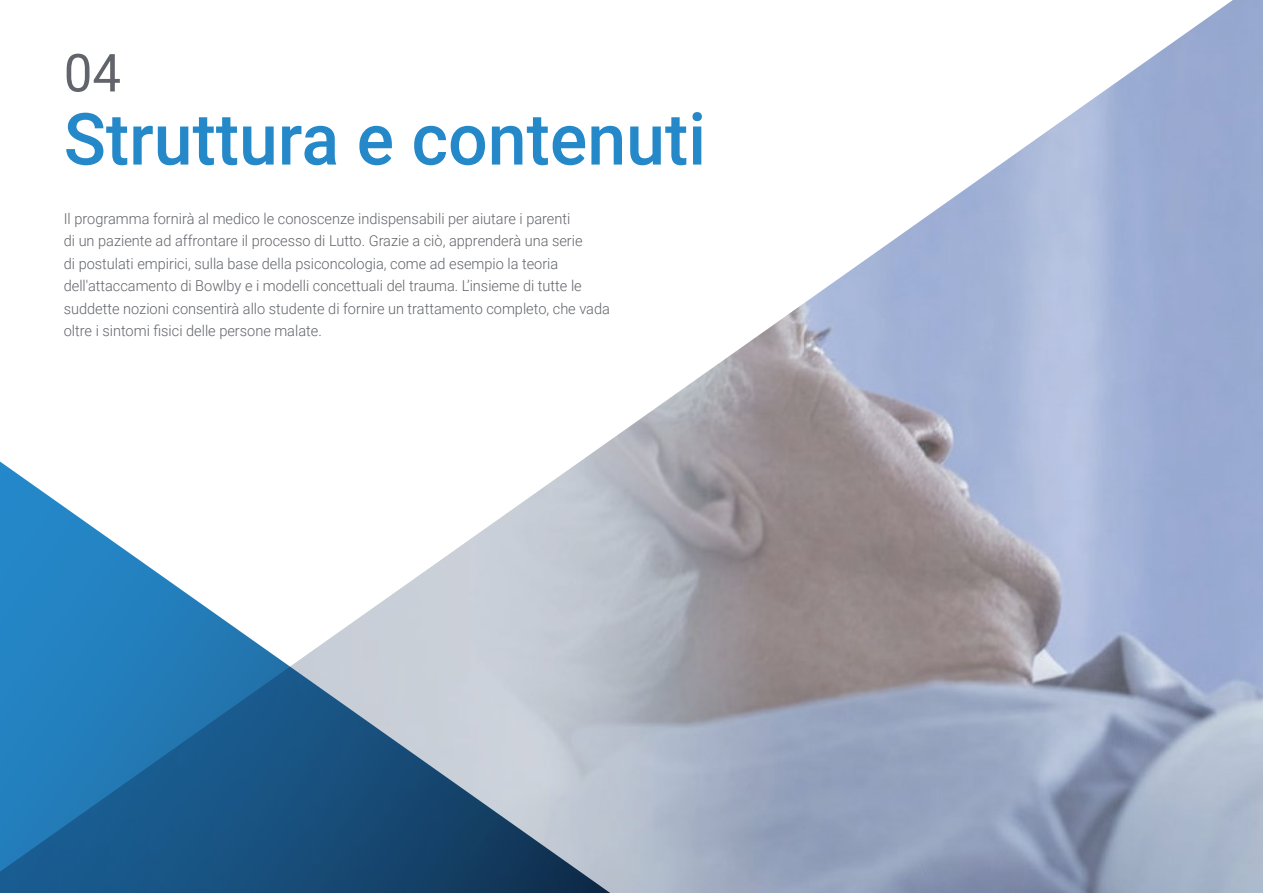
<style>
.page{position:relative;width:1263px;height:893px;background:#fff}
.page>*{position:absolute;margin:0;border:0;box-sizing:border-box;transform-origin:0 0}
.t1{font:500 72px "Roboto";color:#2488c9}
.t2{font:52.5px "Roboto";color:#61646a}
.t3{font:300 15px/22.5px "Roboto";color:#61646a}
</style>
<div class="page">
<img style="left:602px;top:0;width:661px;height:893px">
<svg style="left:0;top:446px;width:640px;height:447px"></svg>
<h2 class="t2" style="left:64px;top:36px;width:59px">04</h2>
<h1 class="t1" style="left:64px;top:89px;width:644px">Struttura e contenuti</h1>
<p class="t3" style="left:64px;top:207px;width:548px">Il programma fornirà al medico le conoscenze indispensabili per aiutare i parenti<br>di un paziente ad affrontare il processo di Lutto. Grazie a ciò, apprenderà una serie<br>di postulati empirici, sulla base della psiconcologia, come ad esempio la teoria dell'attaccamento di Bowlby e i modelli concettuali del trauma. L’insieme di tutte le suddette nozioni consentirà allo studente di fornire un trattamento completo, che vada oltre i sintomi fisici delle persone malate.</p>
</div>
